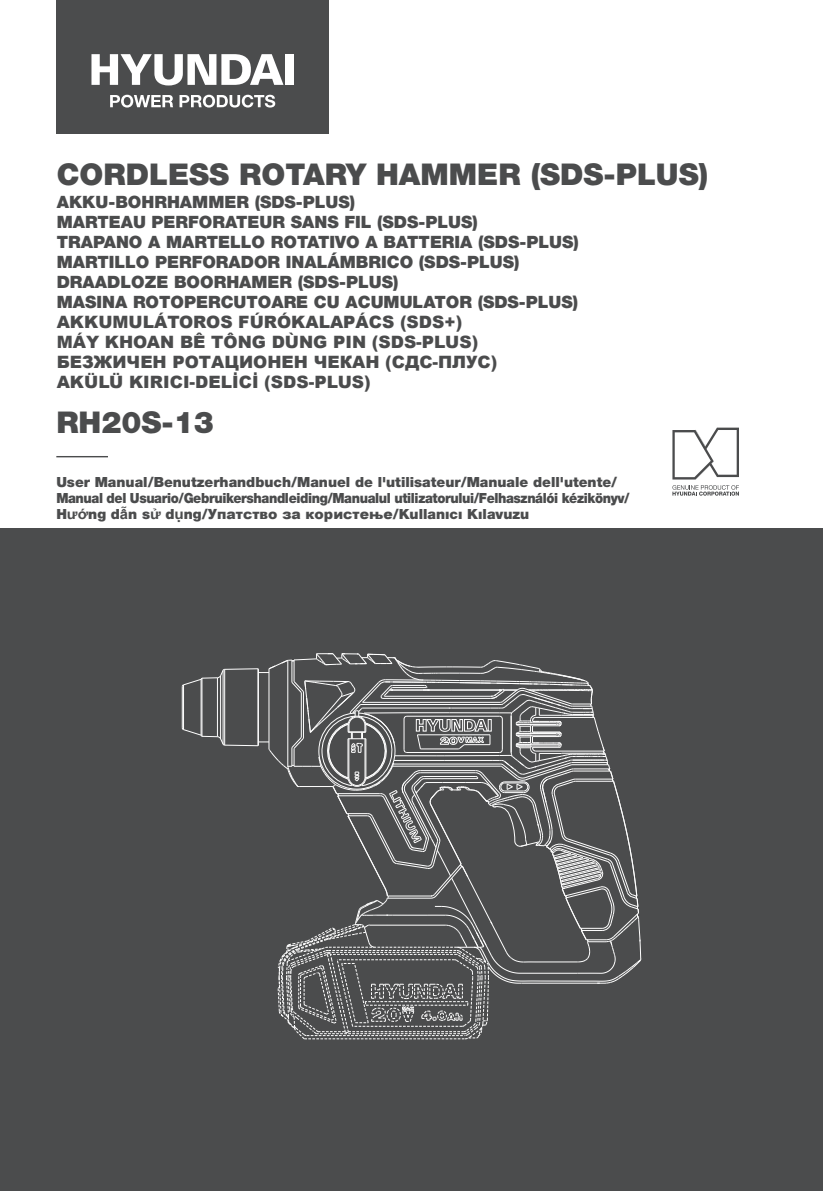
<style>
.page{position:relative;width:823px;height:1191px;background:#fff}
.page>*{position:absolute;margin:0;border:0;box-sizing:border-box;transform-origin:0 0}
.t1{font:900 30px "Helvetica Neue";color:#4b4c4d}
.t2{font:900 17px/20px "Helvetica Neue";color:#4b4c4d}
.t3{font:900 17px/20px "Arial";color:#4b4c4d}
.t4{font:900 14px/16px "Helvetica Neue";letter-spacing:-.03em;color:#4b4c4d}
.s1{font-family:"Arial";font-weight:700}
.s2{font-family:"Arial"}
</style>
<div class="page">
<div style="left:0;top:529px;width:822px;height:662px;background:#4b4c4d"></div>
<div style="left:56px;top:0;width:272px;height:133px;background:#4b4c4d"></div>
<svg style="left:110px;top:95px;width:165px;height:13px"></svg>
<svg style="left:91px;top:54px;width:192px;height:31px"></svg>
<div style="left:285px;top:54px;width:9px;height:31px;background:#fff"></div>
<svg style="left:672px;top:427px;width:66px;height:52px"></svg>
<svg style="left:672px;top:485px;width:66px;height:10px"></svg>
<hr style="left:182px;top:686px;width:1px;height:42px;background:#fff">
<hr style="left:183px;top:685px;width:1px;height:44px;background:#fff">
<hr style="left:201px;top:678px;width:1px;height:58px;background:#fff">
<hr style="left:217px;top:678px;width:1px;height:58px;background:#fff">
<hr style="left:220px;top:675px;width:1px;height:64px;background:#fff">
<hr style="left:222px;top:670px;width:1px;height:74px;background:#fff">
<hr style="left:224px;top:669px;width:1px;height:76px;background:#fff">
<hr style="left:257px;top:669px;width:1px;height:76px;background:#fff">
<hr style="left:224px;top:745px;width:34px;height:1px;background:#fff">
<hr style="left:224px;top:668px;width:34px;height:1px;background:#fff">
<svg style="left:181px;top:727px;width:44px;height:19px"></svg>
<svg style="left:181px;top:668px;width:44px;height:19px"></svg>
<svg style="left:258px;top:653px;width:383px;height:386px"></svg>
<hr style="left:56px;top:456px;width:52px;height:1px;background:#4b4c4d">
<h1 class="t1" style="left:57px;top:156px;width:652px">CORDLESS ROTARY HAMMER (SDS-PLUS)</h1>
<p class="t2" style="left:57px;top:192px;width:523px">AKKU-BOHRHAMMER (SDS-PLUS)<br>MARTEAU PERFORATEUR SANS FIL (SDS-PLUS)<br>TRAPANO A MARTELLO ROTATIVO A BATTERIA (SDS-PLUS)<br>MARTILLO PERFORADOR INALÁMBRICO (SDS-PLUS)<br>DRAADLOZE BOORHAMER (SDS-PLUS)<br>MASINA ROTOPERCUTOARE CU ACUMULATOR (SDS-PLUS)</p>
<p class="t3" style="left:57px;top:311px;width:442px">AKKUMULÁTOROS FÚRÓKALAPÁCS (SDS+)<br>MÁY KHOAN BÊ TÔNG DÙNG PIN (SDS-PLUS)<br>БЕЗЖИЧЕН РОТАЦИОНЕН ЧЕКАН (СДС-ПЛУС)<br>AKÜLÜ KIRICI-DELİCİ (SDS-PLUS)</p>
<h1 class="t1" style="left:56px;top:404px;width:159px">RH20S-13</h1>
<p class="t4" style="left:56px;top:473px;width:574px">User Manual/Benutzerhandbuch/Manuel de l'utilisateur/Manuale dell'utente/<br>Manual del Usuario/Gebruikershandleiding/Manualul utilizatorului/Felhasználói kézikönyv/<br>H<span class="s1">ướ</span>ng d<span class="s1">ẫ</span>n s<span class="s1">ử</span> d<span class="s1">ụ</span>ng/<span class="s2">Упатство за користење</span>/Kullanıcı Kılavuzu</p>
</div>
